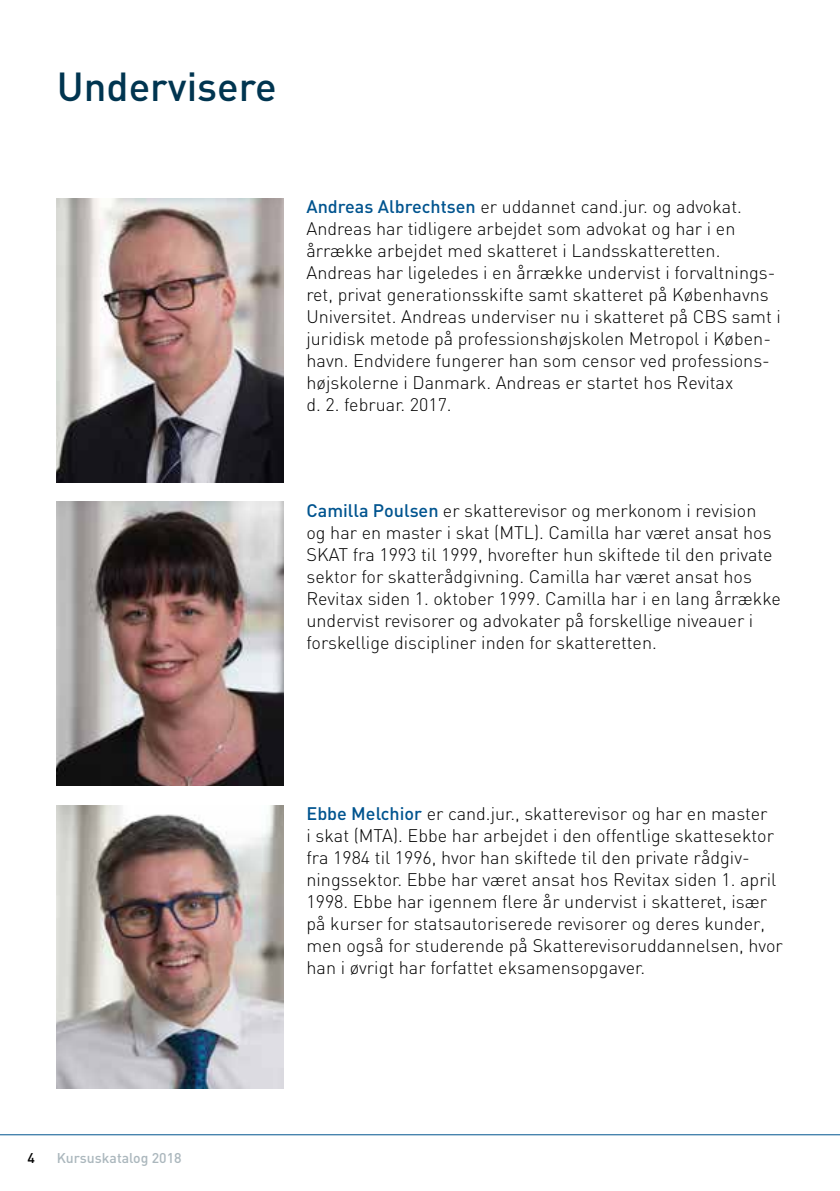
<style>
.page{position:relative;width:840px;height:1191px;background:#fff}
.page>*{position:absolute;margin:0;border:0;box-sizing:border-box;transform-origin:0 0}
.t1{font:500 40px "DIN";color:#003550}
.t2{font:300 18px/22px "DIN";color:#000}
.t3{font:500 14px "DIN";color:#abb7bd}
.t4{font:500 14px "DIN";color:#000}
.s1{font-weight:500;color:#00548f}
</style>
<div class="page">
<img style="left:57px;top:198px;width:226px;height:284px">
<img style="left:57px;top:502px;width:226px;height:283px">
<img style="left:57px;top:805px;width:226px;height:284px">
<hr style="left:0;top:1134px;width:839px;height:1px;background:#00548f">
<h1 class="t1" style="left:57px;top:61px;width:221px">Undervisere</h1>
<p class="t2" style="left:306px;top:196px;width:475px"><span class="s1">Andreas Albrechtsen</span> er uddannet cand.jur. og advokat.<br>Andreas har tidligere arbejdet som advokat og har i en årrække arbejdet med skatteret i Landsskatteretten.<br>Andreas har ligeledes i en årrække undervist i forvaltnings&shy;ret, privat generationsskifte samt skatteret på Københavns Universitet. Andreas underviser nu i skatteret på CBS samt i juridisk metode på professionshøjskolen Metropol i Køben&shy;havn. Endvidere fungerer han som censor ved professions&shy;højskolerne i Danmark. Andreas er startet hos Revitax<br>d. 2. februar. 2017.</p>
<p class="t2" style="left:306px;top:499px;width:475px"><span class="s1">Camilla Poulsen</span> er skatterevisor og merkonom i revision<br>og har en master i skat (MTL). Camilla har været ansat hos SKAT fra 1993 til 1999, hvorefter hun skiftede til den private sektor for skatterådgivning. Camilla har været ansat hos Revitax siden 1. oktober 1999. Camilla har i en lang årrække undervist revisorer og advokater på forskellige niveauer i forskellige discipliner inden for skatteretten.</p>
<p class="t2" style="left:306px;top:802px;width:477px"><span class="s1">Ebbe Melchior</span> er cand.jur., skatterevisor og har en master<br>i skat (MTA). Ebbe har arbejdet i den offentlige skattesektor fra 1984 til 1996, hvor han skiftede til den private rådgiv&shy;ningssektor. Ebbe har været ansat hos Revitax siden 1. april 1998. Ebbe har igennem flere år undervist i skatteret, især på kurser for statsautoriserede revisorer og deres kunder, men også for studerende på Skatterevisoruddannelsen, hvor han i øvrigt har forfattet eksamensopgaver.</p>
<p class="t4" style="left:27px;top:1148px;width:9px">4</p>
<p class="t3" style="left:57px;top:1148px;width:126px">Kursuskatalog 2018</p>
</div>
